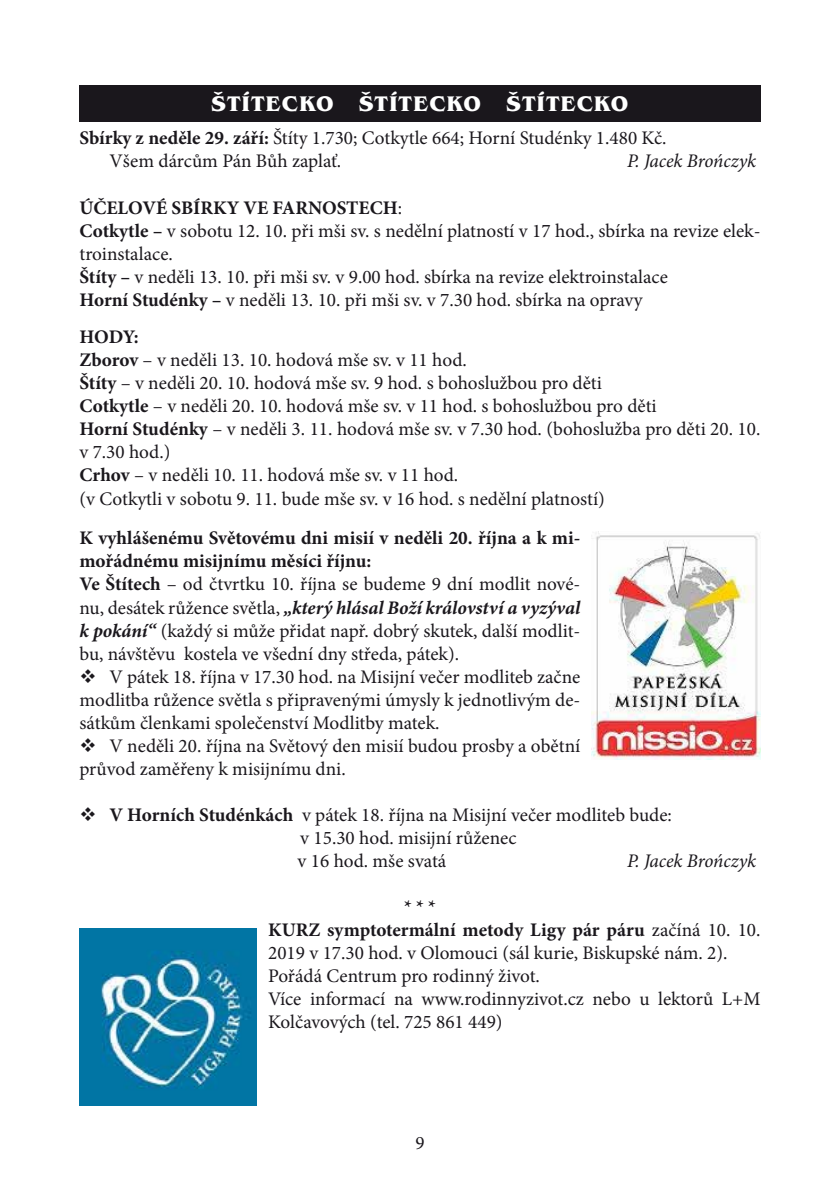
<style>
.page{position:relative;width:840px;height:1191px;background:#fff}
.page>*{position:absolute;margin:0;border:0;box-sizing:border-box;transform-origin:0 0}
.t1{font:700 21.8px "Benguiat Itc TOT";letter-spacing:.045em;color:#fff}
.t2{font:19.2px/23px "Minion Pro";color:#1a171c}
.t3{font:italic 19.2px "Minion Pro";letter-spacing:-.005em;color:#1a171c}
.t4{font:19px "Minion Pro";color:#1a171c}
.s1{font-weight:700}
.s2{font-weight:700;font-style:italic}
</style>
<div class="page">
<div style="left:79px;top:85px;width:681px;height:36px;background:#1a171c"></div>
<img style="left:79px;top:928px;width:178px;height:178px">
<img style="left:591px;top:531px;width:169px;height:229px">
<p class="t1" style="left:211px;top:91px;width:418px">ŠTÍTECKO ŠTÍTECKO ŠTÍTECKO</p>
<p class="t2" style="left:109px;top:127px;width:558px;text-indent:-30px"><span class="s1">Sbírky z neděle 29. září:</span> Štíty 1.730; Cotkytle 664; Horní Studénky 1.480 Kč.<br>Všem dárcům Pán Bůh zaplať.</p>
<p class="t3" style="left:626px;top:148px;width:131px">P. Jacek Brończyk</p>
<p class="t2" style="left:79px;top:196px;width:682px"><span class="s1">ÚČELOVÉ SBÍRKY VE FARNOSTECH</span>:<br><span class="s1">Cotkytle –</span> v sobotu 12. 10. při mši sv. s nedělní platností v 17 hod., sbírka na revize elek&shy;troinstalace.<br><span class="s1">Štíty –</span> v neděli 13. 10. při mši sv. v 9.00 hod. sbírka na revize elektroinstalace<br><span class="s1">Horní Studénky –</span> v neděli 13. 10. při mši sv. v 7.30 hod. sbírka na opravy</p>
<p class="t2" style="left:79px;top:326px;width:682px"><span class="s1">HODY:<br>Zborov</span> – v neděli 13. 10. hodová mše sv. v 11 hod.<br><span class="s1">Štíty</span> – v neděli 20. 10. hodová mše sv. 9 hod. s bohoslužbou pro děti<br><span class="s1">Cotkytle</span> – v neděli 20. 10. hodová mše sv. v 11 hod. s bohoslužbou pro děti<br><span class="s1">Horní Studénky</span> – v neděli 3. 11. hodová mše sv. v 7.30 hod. (bohoslužba pro děti 20. 10. v 7.30 hod.)<br><span class="s1">Crhov</span> – v neděli 10. 11. hodová mše sv. v 11 hod.<br>(v Cotkytli v sobotu 9. 11. bude mše sv. v 16 hod. s nedělní platností)</p>
<p class="t2" style="left:79px;top:527px;width:502px"><span class="s1">K vyhlášenému Světovému dni misií v neděli 20. října a k mi&shy;mořádnému misijnímu měsíci říjnu:<br>Ve Štítech</span> – od čtvrtku 10. října se budeme 9 dní modlit nové&shy;nu, desátek růžence světla, <span class="s2">„který hlásal Boží království a vyzýval k pokání“</span> (každý si může přidat např. dobrý skutek, další modlit&shy;bu, návštěvu kostela ve všední dny středa, pátek).</p>
<p class="t2" style="left:79px;top:665px;width:502px;text-align:justify">❖ V pátek 18. října v 17.30 hod. na Misijní večer modliteb začne modlitba růžence světla s připravenými úmysly k jednotlivým de&shy;sátkům členkami společenství Modlitby matek.</p>
<p class="t2" style="left:79px;top:734px;width:502px">❖ V neděli 20. října na Světový den misií budou prosby a obětní průvod zaměřeny k misijnímu dni.</p>
<p class="t2" style="left:297px;top:803px;width:375px;text-indent:-218px">❖ <span class="s1">V Horních Studénkách</span> v pátek 18. října na Misijní večer modliteb bude: v 15.30 hod. misijní růženec<br>v 16 hod. mše svatá</p>
<p class="t3" style="left:626px;top:847px;width:131px">P. Jacek Brończyk</p>
<p class="t2" style="left:268px;top:895px;width:493px;text-indent:136px"><span class="s1">* * *<br>KURZ symptotermální metody Ligy pár páru</span> začíná 10. 10.<br>2019 v 17.30 hod. v Olomouci (sál kurie, Biskupské nám. 2).<br>Pořádá Centrum pro rodinný život.<br>Více informací na www.rodinnyzivot.cz nebo u lektorů L+M Kolčavových (tel. 725 861 449)</p>
<p class="t4" style="left:415px;top:1130px;width:11px">9</p>
</div>
